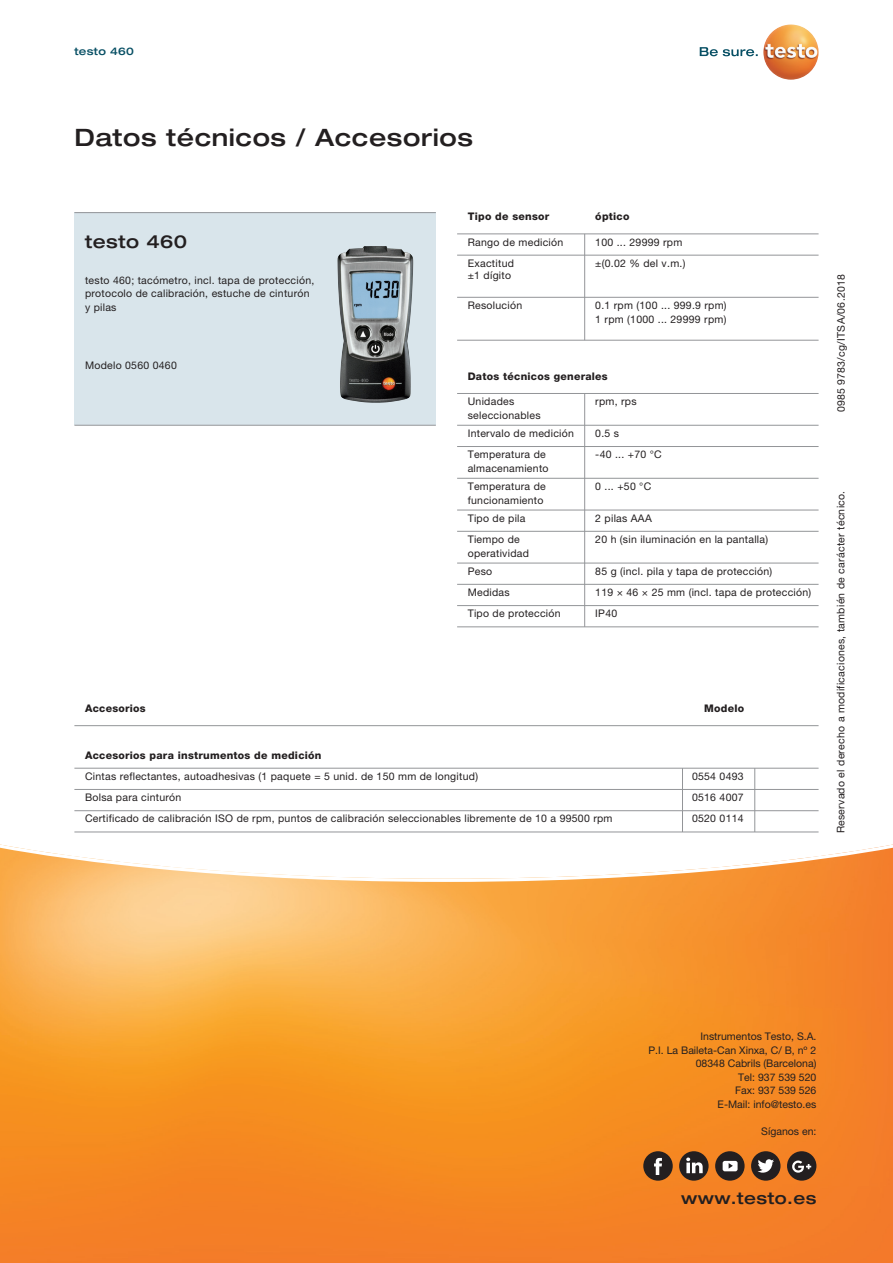
<style>
.page{position:relative;width:893px;height:1263px;background:#fff}
.page>*{position:absolute;margin:0;border:0;box-sizing:border-box;transform-origin:0 0}
.DS_Headline_16{font:500 expanded 24px "Helvetica Neue LTW1 G";letter-spacing:.025em;color:#231f20}
.DS_Subline{font:500 expanded 18px "Helvetica Neue LTW1 G";letter-spacing:.025em;color:#231f20}
.DS_Link{font:500 expanded 16.5px "Helvetica Neue LTW1 G";letter-spacing:.025em;color:#231f20}
.DS_Copy_7{font:10.5px/13.5px "Helvetica Neue LTW1 G";letter-spacing:.025em;color:#231f20}
.DS_Table_left{font:10.5px/12px "Helvetica Neue LTW1 G";letter-spacing:.025em;color:#231f20}
.Adresse{font:10.5px "Helvetica Neue LTW1 G";color:#231f20}
.DS_Table_Head{font:800 10.5px "Helvetica Neue LTW1 G";letter-spacing:.025em;color:#231f20}
.DS_Table_right{font:10.5px "Helvetica Neue LTW1 G";letter-spacing:.025em;color:#231f20}
.DS_Rubrik{font:500 expanded 10.5px "Helvetica Neue LTW1 G";letter-spacing:.025em;color:#074f64}
.DS_Table_heavy_right{font:800 10.5px "Helvetica Neue LTW1 G";letter-spacing:.025em;color:#231f20}
</style>
<div class="page">
<svg style="left:0;top:844px;width:893px;height:419px;background:#f79d40"></svg>
<div style="left:74px;top:213px;width:362px;height:212px;background:#d9e5eb"></div>
<hr style="left:74px;top:212px;width:362px;height:1px;background:#939598">
<hr style="left:74px;top:425px;width:362px;height:1px;background:#939598">
<img style="left:337px;top:246px;width:76px;height:157px">
<svg style="left:700px;top:47px;width:58px;height:9px"></svg>
<img style="left:763px;top:24px;width:56px;height:56px;border-radius:28px">
<hr style="left:457px;top:393px;width:362px;height:1px;background:#939598">
<hr style="left:457px;top:478px;width:362px;height:1px;background:#939598">
<hr style="left:457px;top:510px;width:362px;height:1px;background:#939598">
<hr style="left:457px;top:531px;width:362px;height:1px;background:#939598">
<hr style="left:457px;top:563px;width:362px;height:1px;background:#939598">
<hr style="left:457px;top:584px;width:362px;height:1px;background:#939598">
<hr style="left:457px;top:605px;width:362px;height:1px;background:#939598">
<hr style="left:457px;top:626px;width:362px;height:1px;background:#939598">
<hr style="left:457px;top:425px;width:362px;height:1px;background:#939598">
<hr style="left:457px;top:446px;width:362px;height:1px;background:#939598">
<hr style="left:584px;top:393px;width:1px;height:234px;background:#939598">
<hr style="left:74px;top:725px;width:745px;height:1px;background:#939598">
<hr style="left:74px;top:768px;width:745px;height:1px;background:#939598">
<hr style="left:74px;top:789px;width:745px;height:1px;background:#939598">
<hr style="left:74px;top:831px;width:745px;height:1px;background:#939598">
<hr style="left:74px;top:810px;width:745px;height:1px;background:#939598">
<svg style="left:682px;top:769px;width:1px;height:62px"></svg>
<svg style="left:754px;top:768px;width:1px;height:64px"></svg>
<hr style="left:457px;top:233px;width:362px;height:1px;background:#939598">
<hr style="left:584px;top:234px;width:1px;height:106px;background:#939598">
<hr style="left:457px;top:255px;width:362px;height:1px;background:#939598">
<hr style="left:457px;top:297px;width:362px;height:1px;background:#939598">
<hr style="left:457px;top:340px;width:362px;height:1px;background:#939598">
<svg style="left:751px;top:1151px;width:29px;height:30px"></svg>
<svg style="left:715px;top:1151px;width:30px;height:30px"></svg>
<svg style="left:643px;top:1151px;width:30px;height:30px"></svg>
<svg style="left:679px;top:1151px;width:30px;height:30px"></svg>
<svg style="left:787px;top:1151px;width:29px;height:30px"></svg>
<p class="DS_Rubrik" style="left:74px;top:44px;width:61px">testo 460</p>
<p class="DS_Headline_16" style="left:74px;top:122px;width:400px">Datos técnicos / Accesorios</p>
<p class="DS_Subline" style="left:85px;top:230px;width:104px">testo 460</p>
<p class="DS_Copy_7" style="left:85px;top:273px;width:231px">testo 460; tacómetro, incl. tapa de protección, protocolo de calibración, estuche de cinturón y pilas</p>
<p class="DS_Copy_7" style="left:85px;top:358px;width:93px">Modelo 0560 0460</p>
<p class="DS_Table_Head" style="left:468px;top:210px;width:83px">Tipo de sensor</p>
<p class="DS_Table_Head" style="left:595px;top:210px;width:36px">óptico</p>
<p class="DS_Table_left" style="left:468px;top:236px;width:97px">Rango de medición</p>
<p class="DS_Table_left" style="left:468px;top:257px;width:48px">Exactitud ±1 dígito</p>
<p class="DS_Table_left" style="left:468px;top:299px;width:56px">Resolución</p>
<p class="DS_Copy_7" style="left:595px;top:235px;width:89px">100 ... 29999 rpm</p>
<p class="DS_Copy_7" style="left:595px;top:256px;width:92px">±(0.02 % del v.m.)</p>
<p class="DS_Copy_7" style="left:595px;top:298px;width:133px">0.1 rpm (100 ... 999.9 rpm)</p>
<p class="DS_Copy_7" style="left:595px;top:312px;width:133px">1 rpm (1000 ... 29999 rpm)</p>
<p class="DS_Table_Head" style="left:468px;top:370px;width:142px">Datos técnicos generales</p>
<p class="DS_Copy_7" style="left:468px;top:395px;width:74px">Unidades seleccionables</p>
<p class="DS_Copy_7" style="left:595px;top:395px;width:43px">rpm, rps</p>
<p class="DS_Copy_7" style="left:468px;top:426px;width:108px">Intervalo de medición</p>
<p class="DS_Copy_7" style="left:595px;top:426px;width:25px">0.5 s</p>
<p class="DS_Copy_7" style="left:468px;top:448px;width:82px">Temperatura de almacenamiento</p>
<p class="DS_Copy_7" style="left:595px;top:448px;width:68px">-40 ... +70 °C</p>
<p class="DS_Copy_7" style="left:468px;top:479px;width:80px">Temperatura de funcionamiento</p>
<p class="DS_Copy_7" style="left:595px;top:479px;width:57px">0 ... +50 °C</p>
<p class="DS_Copy_7" style="left:468px;top:511px;width:59px">Tipo de pila</p>
<p class="DS_Copy_7" style="left:595px;top:511px;width:58px">2 pilas AAA</p>
<p class="DS_Copy_7" style="left:468px;top:532px;width:63px">Tiempo de operatividad</p>
<p class="DS_Copy_7" style="left:595px;top:532px;width:174px">20 h (sin iluminación en la pantalla)</p>
<p class="DS_Copy_7" style="left:468px;top:564px;width:26px">Peso</p>
<p class="DS_Copy_7" style="left:595px;top:564px;width:178px">85 g (incl. pila y tapa de protección)</p>
<p class="DS_Copy_7" style="left:468px;top:585px;width:44px">Medidas</p>
<p class="DS_Copy_7" style="left:595px;top:585px;width:218px">119 × 46 × 25 mm (incl. tapa de protección)</p>
<p class="DS_Copy_7" style="left:468px;top:607px;width:94px">Tipo de protección</p>
<p class="DS_Copy_7" style="left:595px;top:607px;width:23px">IP40</p>
<p class="DS_Table_Head" style="left:85px;top:702px;width:62px">Accesorios</p>
<p class="DS_Table_heavy_right" style="left:704px;top:702px;width:42px">Modelo</p>
<p class="DS_Table_Head" style="left:85px;top:749px;width:238px">Accesorios para instrumentos de medición</p>
<p class="DS_Table_right" style="left:692px;top:770px;width:53px">0554 0493</p>
<p class="DS_Table_right" style="left:692px;top:791px;width:53px">0516 4007</p>
<p class="DS_Table_left" style="left:85px;top:770px;width:394px">Cintas reflectantes, autoadhesivas (1 paquete = 5 unid. de 150 mm de longitud)</p>
<p class="DS_Table_left" style="left:85px;top:791px;width:98px">Bolsa para cinturón</p>
<p class="DS_Table_left" style="left:85px;top:813px;width:529px">Certificado de calibración ISO de rpm, puntos de calibración seleccionables libremente de 10 a 99500 rpm</p>
<p class="DS_Table_right" style="left:692px;top:812px;width:53px">0520 0114</p>
<p class="DS_Copy_7" style="left:834px;top:412px;width:140px;rotate:-90deg">0985 9783/cg/ITSA/06.2018</p>
<p class="DS_Copy_7" style="left:834px;top:833px;width:344px;rotate:-90deg">Reservado el derecho a modificaciones, también de carácter técnico.</p>
<p class="Adresse" style="left:700px;top:1030px;width:117px">Instrumentos Testo, S.A.</p>
<p class="Adresse" style="left:648px;top:1044px;width:169px">P.I. La Baileta-Can Xinxa, C/ B, nº 2</p>
<p class="Adresse" style="left:696px;top:1057px;width:122px">08348 Cabrils (Barcelona)</p>
<p class="Adresse" style="left:738px;top:1071px;width:80px">Tel: 937 539 520</p>
<p class="Adresse" style="left:735px;top:1084px;width:83px">Fax: 937 539 526</p>
<p class="Adresse" style="left:718px;top:1098px;width:100px">E-Mail: info@testo.es</p>
<p class="Adresse" style="left:761px;top:1125px;width:57px">Síganos en:</p>
<p class="DS_Link" style="left:681px;top:1187px;width:137px">www.testo.es</p>
</div>
